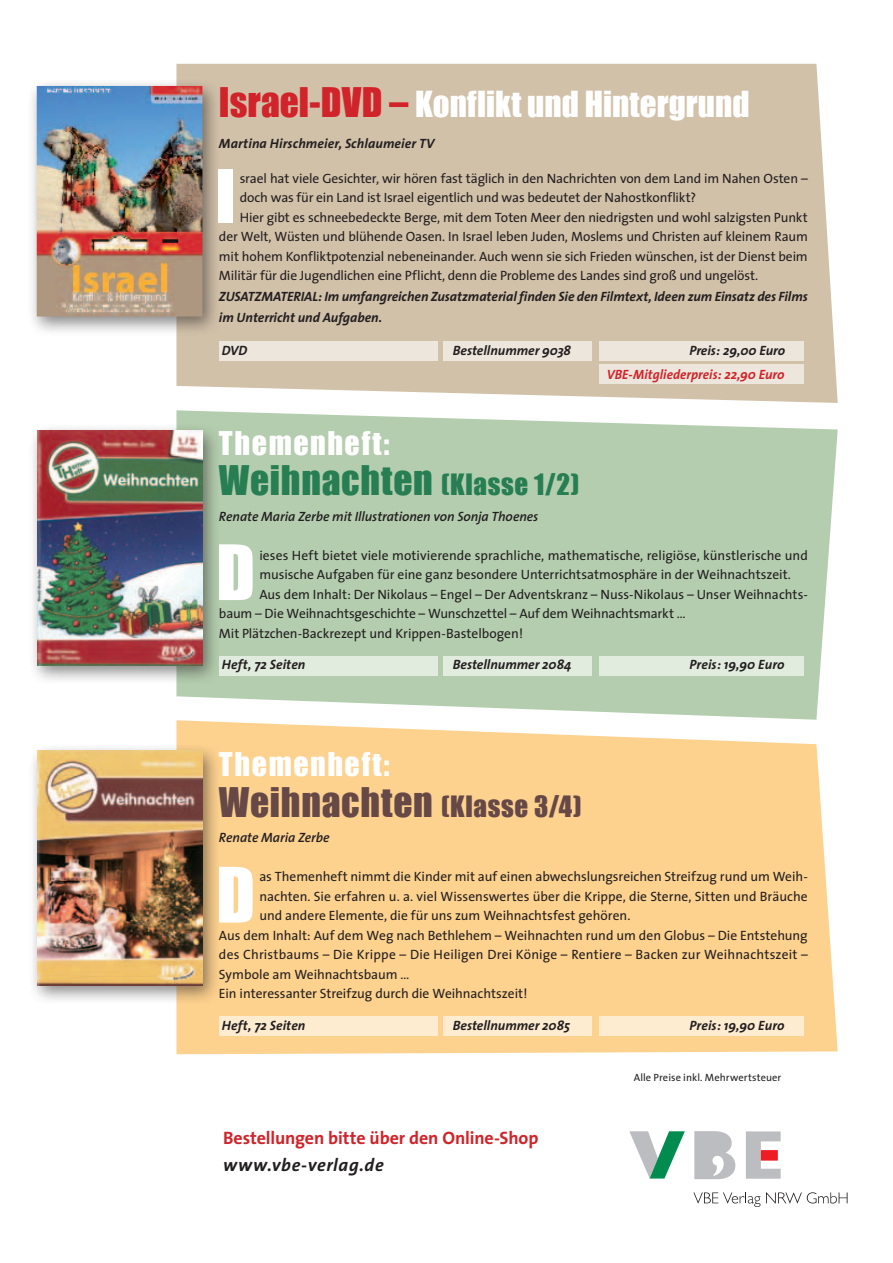
<style>
.page{position:relative;width:893px;height:1263px;background:#fff}
.page>*{position:absolute;margin:0;border:0;box-sizing:border-box;transform-origin:0 0}
.t1{font:70.5px "Impact";color:#fff}
.t2{font:68.25px "Impact";color:#fff}
.t3{font:37.5px "Impact";letter-spacing:.02em;color:#277e52}
.t4{font:37.5px "Impact";letter-spacing:.02em;color:#664847}
.t5{font:33px "Impact";color:#fff}
.t6{font:30px "Impact";letter-spacing:.05em;color:#fff}
.t7{font:700 18px "The Sans";letter-spacing:-.005em;color:#d1232a}
.t8{font:italic 700 18px "The Sans";letter-spacing:.035em;color:#231f20}
.t9{font:13.5px "The Sans";letter-spacing:-.005em;color:#231f20}
.t10{font:italic 700 13.5px/21px "The Sans";letter-spacing:-.005em;color:#231f20}
.t11{font:italic 600 13.5px "The Sans";letter-spacing:-.01em;color:#231f20}
.t12{font:italic 700 13.5px "The Sans";letter-spacing:.005em;color:#d1232a;scale:.96 1}
.t13{font:10.5px "The Sans";letter-spacing:.01em;color:#231f20}
.s1{font-size:37.5px;color:#d1232a}
.s2{font-size:27px}
</style>
<div class="page">
<svg style="left:693px;top:1192px;width:67px;height:15px"></svg>
<svg style="left:766px;top:1192px;width:81px;height:11px"></svg>
<svg style="left:746px;top:1131px;width:35px;height:48px"></svg>
<svg style="left:694px;top:1131px;width:41px;height:48px"></svg>
<svg style="left:629px;top:1131px;width:56px;height:47px"></svg>
<div style="left:176px;top:64px;width:662px;height:339px;background:#d2c1a9"></div>
<div style="left:27px;top:78px;width:194px;height:259px;background:#231f20;opacity:.53"></div>
<img style="left:37px;top:86px;width:165px;height:230px">
<svg style="left:176px;top:720px;width:662px;height:334px;background:#fdd495"></svg>
<svg style="left:176px;top:410px;width:662px;height:310px;background:#bbd1b6"></svg>
<div style="left:28px;top:423px;width:193px;height:262px;background:#231f20;opacity:.53"></div>
<img style="left:38px;top:431px;width:164px;height:234px">
<div style="left:28px;top:743px;width:193px;height:262px;background:#231f20;opacity:.53"></div>
<img style="left:38px;top:750px;width:164px;height:235px">
<div style="left:219px;top:341px;width:219px;height:19px;background:#ede6dc"></div>
<div style="left:443px;top:341px;width:149px;height:19px;background:#ede6dc"></div>
<div style="left:599px;top:341px;width:205px;height:19px;background:#ede6dc"></div>
<div style="left:219px;top:656px;width:219px;height:19px;background:#e1ebde"></div>
<div style="left:443px;top:656px;width:149px;height:19px;background:#e1ebde"></div>
<div style="left:599px;top:656px;width:205px;height:19px;background:#e1ebde"></div>
<div style="left:219px;top:1016px;width:219px;height:19px;background:#feecd1"></div>
<div style="left:443px;top:1016px;width:149px;height:19px;background:#feecd1"></div>
<div style="left:599px;top:1016px;width:205px;height:19px;background:#feecd1"></div>
<div style="left:599px;top:365px;width:205px;height:19px;background:#ede6dc"></div>
<h3 class="t5" style="left:219px;top:78px;width:532px"><span class="s1">Israel-DVD –</span> Konflikt und Hintergrund</h3>
<p class="t10" style="left:219px;top:133px;width:217px">Martina Hirschmeier, Schlaumeier TV</p>
<p class="t9" style="left:240px;top:167px;width:569px">srael hat viele Gesichter, wir hören fast täglich in den Nachrichten von dem Land im Nahen Osten –</p>
<p class="t9" style="left:240px;top:186px;width:458px">doch was für ein Land ist Israel eigentlich und was bedeutet der Nahostkonflikt?</p>
<p class="t9" style="left:240px;top:206px;width:569px">Hier gibt es schneebedeckte Berge, mit dem Toten Meer den niedrigsten und wohl salzigsten Punkt</p>
<p class="t9" style="left:219px;top:225px;width:590px">der Welt, Wüsten und blühende Oasen. In Israel leben Juden, Moslems und Christen auf kleinem Raum</p>
<p class="t9" style="left:219px;top:245px;width:590px">mit hohem Konfliktpotenzial nebeneinander. Auch wenn sie sich Frieden wünschen, ist der Dienst beim</p>
<p class="t9" style="left:219px;top:264px;width:541px">Militär für die Jugendlichen eine Pflicht, denn die Probleme des Landes sind groß und ungelöst.</p>
<p class="t10" style="left:219px;top:286px;width:590px">ZUSATZMATERIAL: Im umfangreichen Zusatzmaterial finden Sie den Filmtext, Ideen zum Einsatz des Films im Unterricht und Aufgaben.</p>
<p class="t10" style="left:222px;top:340px;width:27px">DVD</p>
<p class="t10" style="left:453px;top:340px;width:120px">Bestellnummer 9038</p>
<p class="t10" style="left:689px;top:340px;width:97px">Preis: 29,00 Euro</p>
<p class="t12" style="left:607px;top:363px;width:187px">VBE-Mitgliederpreis: 22,90 Euro</p>
<h2 class="t2" style="left:216px;top:143px;width:21px">I</h2>
<h3 class="t6" style="left:219px;top:420px;width:172px">Themenheft:</h3>
<h3 class="t3" style="left:219px;top:451px;width:362px">Weihnachten <span class="s2">(Klasse 1/2)</span></h3>
<p class="t11" style="left:219px;top:505px;width:321px">Renate Maria Zerbe mit Illustrationen von Sonja Thoenes</p>
<p class="t9" style="left:259px;top:544px;width:550px">ieses Heft bietet viele motivierende sprachliche, mathematische, religiöse, künstlerische und</p>
<p class="t9" style="left:259px;top:563px;width:533px">musische Aufgaben für eine ganz besondere Unterrichtsatmosphäre in der Weihnachtszeit.</p>
<p class="t9" style="left:259px;top:583px;width:550px">Aus dem Inhalt: Der Nikolaus – Engel – Der Adventskranz – Nuss-Nikolaus – Unser Weihnachts-</p>
<p class="t9" style="left:219px;top:602px;width:468px">baum – Die Weihnachtsgeschichte – Wunschzettel – Auf dem Weihnachtsmarkt …</p>
<p class="t9" style="left:219px;top:622px;width:306px">Mit Plätzchen-Backrezept und Krippen-Bastelbogen!</p>
<p class="t10" style="left:222px;top:654px;width:85px">Heft, 72 Seiten</p>
<p class="t10" style="left:453px;top:654px;width:120px">Bestellnummer 2084</p>
<p class="t10" style="left:690px;top:654px;width:96px">Preis: 19,90 Euro</p>
<h1 class="t1" style="left:216px;top:518px;width:40px">D</h1>
<h3 class="t6" style="left:219px;top:741px;width:172px">Themenheft:</h3>
<h3 class="t4" style="left:219px;top:773px;width:364px">Weihnachten <span class="s2">(Klasse 3/4)</span></h3>
<p class="t11" style="left:219px;top:826px;width:112px">Renate Maria Zerbe</p>
<p class="t9" style="left:259px;top:866px;width:550px">as Themenheft nimmt die Kinder mit auf einen abwechslungsreichen Streifzug rund um Weih-</p>
<p class="t9" style="left:259px;top:885px;width:550px">nachten. Sie erfahren u. a. viel Wissenswertes über die Krippe, die Sterne, Sitten und Bräuche</p>
<p class="t9" style="left:259px;top:905px;width:372px">und andere Elemente, die für uns zum Weihnachtsfest gehören.</p>
<p class="t9" style="left:219px;top:924px;width:590px">Aus dem Inhalt: Auf dem Weg nach Bethlehem – Weihnachten rund um den Globus – Die Entstehung</p>
<p class="t9" style="left:219px;top:944px;width:590px">des Christbaums – Die Krippe – Die Heiligen Drei Könige – Rentiere – Backen zur Weihnachtszeit –</p>
<p class="t9" style="left:219px;top:963px;width:192px">Symbole am Weihnachtsbaum …</p>
<p class="t9" style="left:219px;top:982px;width:310px">Ein interessanter Streifzug durch die Weihnachtszeit!</p>
<p class="t10" style="left:222px;top:1014px;width:85px">Heft, 72 Seiten</p>
<p class="t10" style="left:453px;top:1014px;width:119px">Bestellnummer 2085</p>
<p class="t10" style="left:690px;top:1014px;width:96px">Preis: 19,90 Euro</p>
<h1 class="t1" style="left:216px;top:840px;width:40px">D</h1>
<h3 class="t7" style="left:223px;top:1123px;width:317px">Bestellungen bitte über den Online-Shop</h3>
<h3 class="t8" style="left:223px;top:1150px;width:162px">www.vbe-verlag.de</h3>
<p class="t13" style="left:634px;top:1069px;width:149px">Alle Preise inkl. Mehrwertsteuer</p>
</div>
